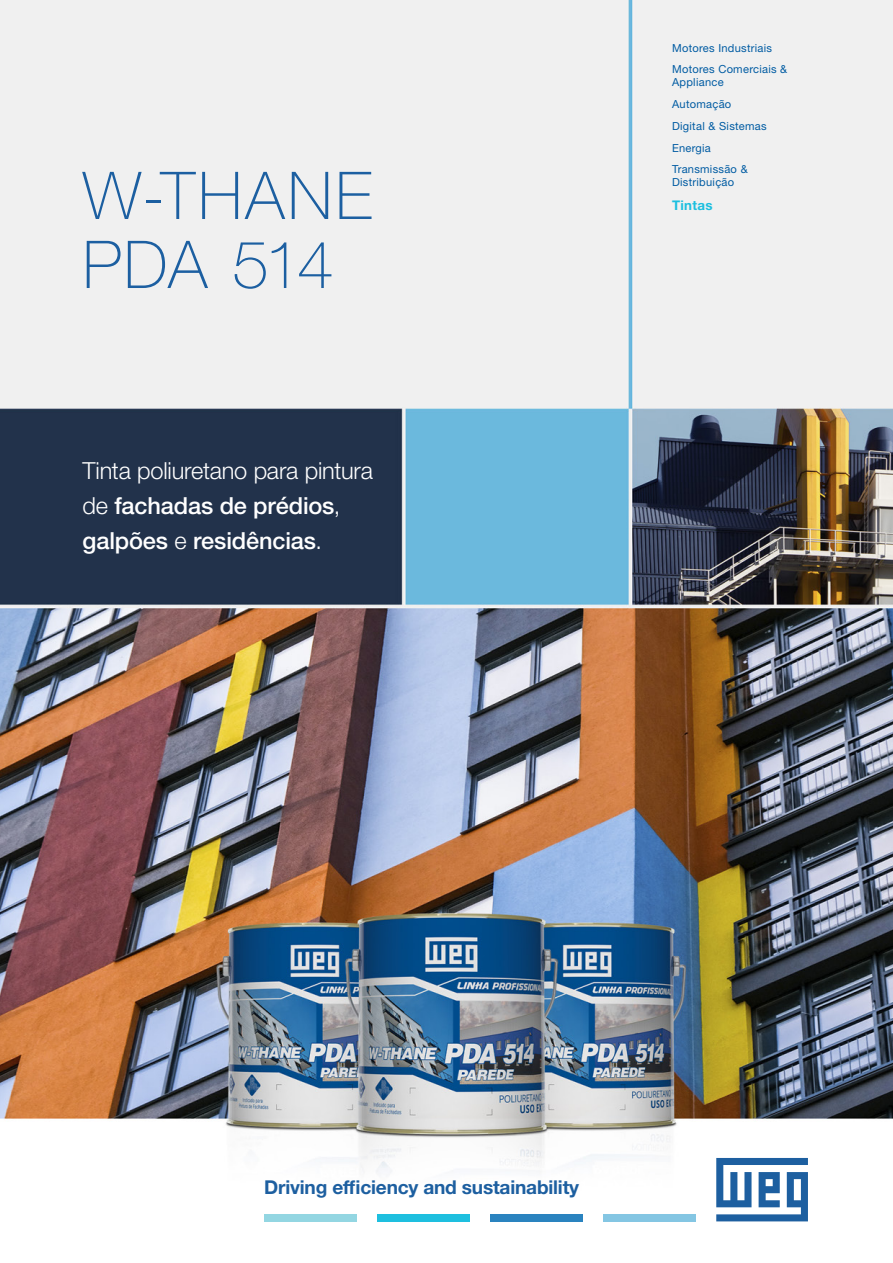
<style>
.page{position:relative;width:893px;height:1263px;background:#fff}
.page>*{position:absolute;margin:0;border:0;box-sizing:border-box;transform-origin:0 0}
.t1{font:100 66px "Helvetica Neue LT Pro";letter-spacing:.04em;color:#1c5fa1}
.t2{font:500 23.55px/34.5px "Helvetica Neue LT Pro";letter-spacing:-.005em;color:#fff}
.t3{font:700 19.05px "Helvetica Neue LT Pro";letter-spacing:-.01em;color:#1d5fa0}
.t4{font:700 13.35px "Helvetica Neue LT Pro";letter-spacing:.025em;color:#1cbfdf}
.t5{font:11.1px "Helvetica Neue LT Pro";letter-spacing:.025em;color:#015ca3}
.s1{font-weight:300}
</style>
<div class="page">
<img style="left:0;top:0;width:893px;height:1222px">
<svg style="left:716px;top:1158px;width:92px;height:63px"></svg>
<div style="left:264px;top:1214px;width:93px;height:7px;background:#93d6e2"></div>
<div style="left:377px;top:1214px;width:93px;height:7px;background:#1ebfdf"></div>
<div style="left:490px;top:1214px;width:93px;height:7px;background:#2a83bf"></div>
<div style="left:603px;top:1214px;width:93px;height:7px;background:#84c6e3"></div>
<p class="t1" style="left:83px;top:156px;width:291px">W-THANE</p>
<p class="t1" style="left:83px;top:225px;width:253px">PDA 514</p>
<p class="t2" style="left:82px;top:454px;width:292px"><span class="s1">Tinta poliuretano para pintura de</span> fachadas de prédios<span class="s1">, </span>galpões <span class="s1">e</span> residências<span class="s1">.</span></p>
<p class="t5" style="left:672px;top:41px;width:102px">Motores Industriais</p>
<p class="t5" style="left:672px;top:62px;width:117px">Motores Comerciais &amp;</p>
<p class="t5" style="left:672px;top:75px;width:53px">Appliance</p>
<p class="t5" style="left:672px;top:97px;width:61px">Automação</p>
<p class="t5" style="left:672px;top:119px;width:96px">Digital &amp; Sistemas</p>
<p class="t5" style="left:672px;top:141px;width:40px">Energia</p>
<p class="t5" style="left:672px;top:162px;width:77px">Transmissão &amp;</p>
<p class="t5" style="left:672px;top:175px;width:64px">Distribuição</p>
<p class="t4" style="left:672px;top:197px;width:42px">Tintas</p>
<p class="t3" style="left:264px;top:1175px;width:316px">Driving efficiency and sustainability</p>
</div>
